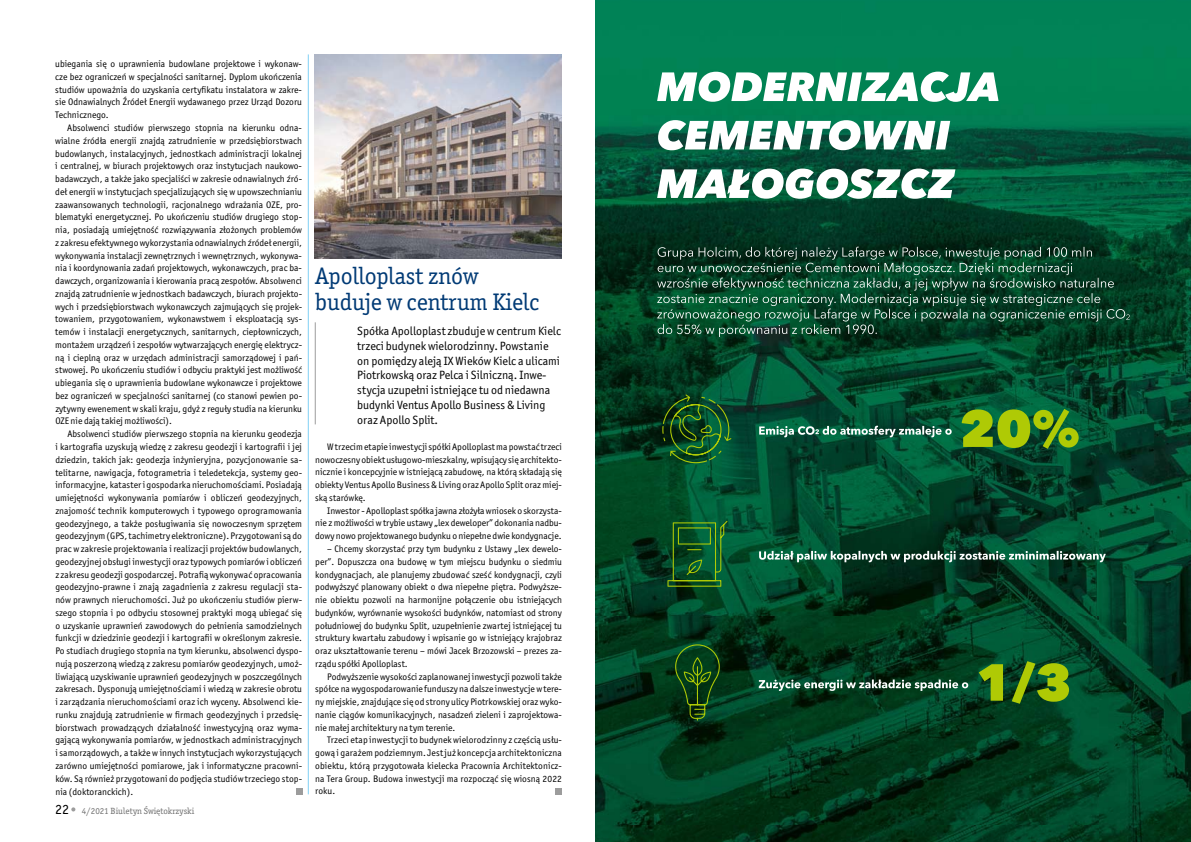
<style>
.page{position:relative;width:1191px;height:842px;background:#fff}
.page>*{position:absolute;margin:0;border:0;box-sizing:border-box;transform-origin:0 0}
.t1{font:24px/25.5px "Officina Serif Itc TOT";letter-spacing:-.005em;color:#003a75}
.t2{font:12px/14.8px "Officina Sans Itc TOT";color:#000}
.t3{font:9.5px/12.8px "Officina Sans Itc TOT";color:#000;text-align:justify}
.t4{font:9px "Officina Serif Itc TOT";color:#6f6f6f}
.s1{font-family:"Officina Sans Itc TOT";font-size:14px;color:#000}
</style>
<div class="page">
<svg style="left:71px;top:807px;width:4px;height:4px"></svg>
<img style="left:315px;top:54px;width:246px;height:205px">
<hr style="left:315px;top:322px;width:1px;height:102px;background:#9c9c9c">
<hr style="left:308px;top:54px;width:1px;height:740px;background:#81d0f5">
<img style="left:595px;top:0;width:596px;height:842px">
<svg style="left:657px;top:169px;width:298px;height:30px"></svg>
<svg style="left:658px;top:120px;width:292px;height:30px"></svg>
<svg style="left:657px;top:72px;width:341px;height:30px"></svg>
<svg style="left:657px;top:247px;width:472px;height:90px;background:#1e523b"></svg>
<svg style="left:759px;top:551px;width:346px;height:11px"></svg>
<svg style="left:667px;top:521px;width:60px;height:66px;background:#1a6027"></svg>
<svg style="left:759px;top:426px;width:192px;height:11px"></svg>
<svg style="left:662px;top:394px;width:69px;height:69px;background:#175525"></svg>
<svg style="left:961px;top:409px;width:117px;height:40px;background:#62971b"></svg>
<svg style="left:759px;top:679px;width:209px;height:12px;background:#4c7863"></svg>
<svg style="left:978px;top:661px;width:91px;height:43px;background:#4f7e16"></svg>
<svg style="left:675px;top:644px;width:45px;height:76px;background:#164917"></svg>
<svg style="left:296px;top:788px;width:6px;height:6px"></svg>
<svg style="left:555px;top:788px;width:6px;height:6px"></svg>
<p class="t3" style="left:55px;top:58px;width:248px">ubiegania się o uprawnienia budowlane projektowe i wykonaw&shy;cze bez ograniczeń w specjalności sanitarnej. Dyplom ukończenia studiów upoważnia do uzyskania certyfikatu instalatora w zakre&shy;sie Odnawialnych Źródeł Energii wydawanego przez Urząd Dozoru Technicznego.</p>
<p class="t3" style="left:55px;top:121px;width:248px;text-indent:12px">Absolwenci studiów pierwszego stopnia na kierunku odna&shy;wialne źródła energii znajdą zatrudnienie w przedsiębiorstwach budowlanych, instalacyjnych, jednostkach administracji lokalnej i centralnej, w biurach projektowych oraz instytucjach naukowo&shy;badawczych, a także jako specjaliści w zakresie odnawialnych źró&shy;deł energii w instytucjach specjalizujących się w upowszechnianiu zaawansowanych technologii, racjonalnego wdrażania OZE, pro&shy;blematyki energetycznej. Po ukończeniu studiów drugiego stop&shy;nia, posiadają umiejętność rozwiązywania złożonych problemów z zakresu efektywnego wykorzystania odnawialnych źródeł energii, wykonywania instalacji zewnętrznych i wewnętrznych, wykonywa&shy;nia i koordynowania zadań projektowych, wykonawczych, prac ba&shy;dawczych, organizowania i kierowania pracą zespołów. Absolwenci znajdą zatrudnienie w jednostkach badawczych, biurach projekto&shy;wych i przedsiębiorstwach wykonawczych zajmujących się projek&shy;towaniem, przygotowaniem, wykonawstwem i eksploatacją sys&shy;temów i instalacji energetycznych, sanitarnych, ciepłowniczych, montażem urządzeń i zespołów wytwarzających energię elektrycz&shy;ną i cieplną oraz w urzędach administracji samorządowej i pań&shy;stwowej. Po ukończeniu studiów i odbyciu praktyki jest możliwość ubiegania się o uprawnienia budowlane wykonawcze i projektowe bez ograniczeń w specjalności sanitarnej (co stanowi pewien po&shy;zytywny ewenement w skali kraju, gdyż z reguły studia na kierunku OZE nie dają takiej możliwości).</p>
<p class="t3" style="left:55px;top:428px;width:248px;text-indent:12px">Absolwenci studiów pierwszego stopnia na kierunku geodezja i kartografia uzyskują wiedzę z zakresu geodezji i kartografii i jej dziedzin, takich jak: geodezja inżynieryjna, pozycjonowanie sa&shy;telitarne, nawigacja, fotogrametria i teledetekcja, systemy geo&shy;informacyjne, kataster i gospodarka nieruchomościami. Posiadają umiejętności wykonywania pomiarów i obliczeń geodezyjnych, znajomość technik komputerowych i typowego oprogramowania geodezyjnego, a także posługiwania się nowoczesnym sprzętem geodezyjnym (GPS, tachimetry elektroniczne). Przygotowani są do prac w zakresie projektowania i realizacji projektów budowlanych, geodezyjnej obsługi inwestycji oraz typowych pomiarów i obliczeń z zakresu geodezji gospodarczej. Potrafią wykonywać opracowania geodezyjno-prawne i znają zagadnienia z zakresu regulacji sta&shy;nów prawnych nieruchomości. Już po ukończeniu studiów pierw&shy;szego stopnia i po odbyciu stosownej praktyki mogą ubiegać się o uzyskanie uprawnień zawodowych do pełnienia samodzielnych funkcji w dziedzinie geodezji i kartografii w określonym zakresie.<br>Po studiach drugiego stopnia na tym kierunku, absolwenci dyspo&shy;nują poszerzoną wiedzą z zakresu pomiarów geodezyjnych, umoż&shy;liwiającą uzyskiwanie uprawnień geodezyjnych w poszczególnych zakresach. Dysponują umiejętnościami i wiedzą w zakresie obrotu i zarządzania nieruchomościami oraz ich wyceny. Absolwenci kie&shy;runku znajdują zatrudnienie w firmach geodezyjnych i przedsię&shy;biorstwach prowadzących działalność inwestycyjną oraz wyma&shy;gającą wykonywania pomiarów, w jednostkach administracyjnych i samorządowych, a także w innych instytucjach wykorzystujących zarówno umiejętności pomiarowe, jak i informatyczne pracowni&shy;ków. Są również przygotowani do podjęcia studiów trzeciego stop&shy;nia (doktoranckich).</p>
<p class="t4" style="left:55px;top:806px;width:140px"><span class="s1">22</span> 4/2021 Biuletyn Świętokrzyski</p>
<h1 class="t1" style="left:315px;top:264px;width:226px">Apolloplast znów buduje w centrum Kielc</h1>
<p class="t2" style="left:357px;top:324px;width:205px">Spółka Apolloplast zbuduje w centrum Kielc trzeci budynek wielorodzinny. Powstanie on pomiędzy aleją IX Wieków Kielc a ulicami Piotrkowską oraz Pelca i Silniczną. Inwe&shy;stycja uzupełni istniejące tu od niedawna budynki Ventus Apollo Business &amp; Living oraz Apollo Split.</p>
<p class="t3" style="left:315px;top:440px;width:248px;text-indent:12px">Wtrzecim etapie inwestycji spółki Apolloplast ma powstać trzeci nowoczesny obiekt usługowo-mieszkalny, wpisujący się architekto&shy;nicznie i koncepcyjnie w istniejącą zabudowę, na którą składają się obiekty Ventus Apollo Business &amp; Living oraz Apollo Split oraz miej&shy;ską starówkę.</p>
<p class="t3" style="left:315px;top:504px;width:248px;text-indent:12px">Inwestor - Apolloplast spółka jawna złożyła wniosek o skorzysta&shy;nie z możliwości w trybie ustawy „lex deweloper” dokonania nadbu&shy;dowy nowo projektowanego budynku o niepełne dwie kondygnacje.</p>
<p class="t3" style="left:315px;top:542px;width:248px;text-indent:12px">– Chcemy skorzystać przy tym budynku z Ustawy „lex dewelo&shy;per”. Dopuszcza ona budowę w tym miejscu budynku o siedmiu kondygnacjach, ale planujemy zbudować sześć kondygnacji, czyli podwyższyć planowany obiekt o dwa niepełne piętra. Podwyższe&shy;nie obiektu pozwoli na harmonijne połączenie obu istniejących budynków, wyrównanie wysokości budynków, natomiast od strony południowej do budynku Split, uzupełnienie zwartej istniejącej tu struktury kwartału zabudowy i wpisanie go w istniejący krajobraz oraz ukształtowanie terenu – mówi Jacek Brzozowski – prezes za&shy;rządu spółki Apolloplast.</p>
<p class="t3" style="left:315px;top:670px;width:248px;text-indent:12px">Podwyższenie wysokości zaplanowanej inwestycji pozwoli także spółce na wygospodarowanie funduszy na dalsze inwestycje wtere&shy;ny miejskie, znajdujące się od strony ulicy Piotrkowskiej oraz wyko&shy;nanie ciągów komunikacyjnych, nasadzeń zieleni i zaprojektowa&shy;nie małej architektury na tym terenie.</p>
<p class="t3" style="left:315px;top:734px;width:248px;text-indent:12px">Trzeci etap inwestycji to budynek wielorodzinny z częścią usłu&shy;gową i garażem podziemnym. Jest już koncepcja architektoniczna obiektu, którą przygotowała kielecka Pracownia Architektonicz&shy;na Tera Group. Budowa inwestycji ma rozpocząć się wiosną 2022 roku.</p>
</div>
